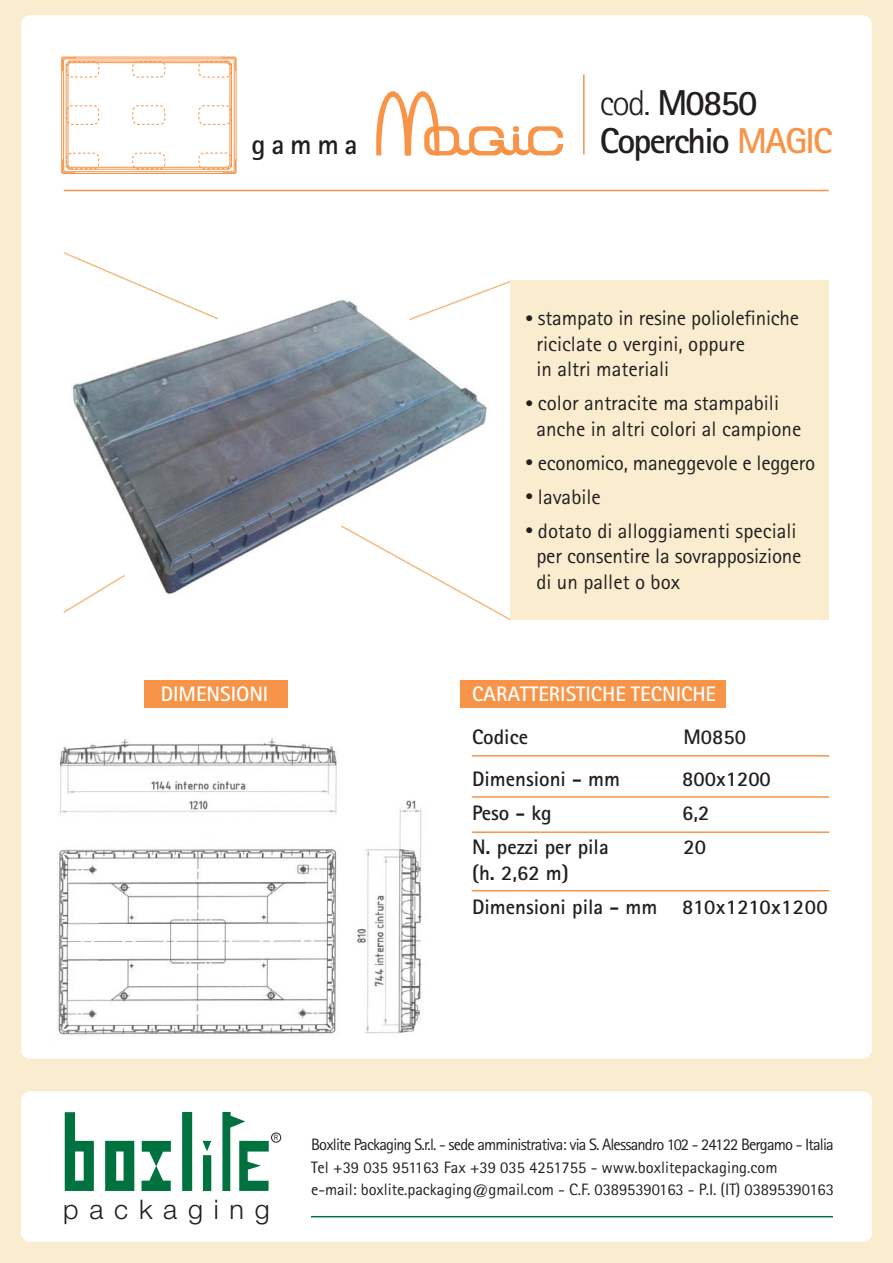
<style>
.page{position:relative;width:893px;height:1263px;background:#f9eccf}
.page>*{position:absolute;margin:0;border:0;box-sizing:border-box;transform-origin:0 0}
.t1{font:700 36px "Rotis Sans Serif";letter-spacing:-.05em;color:#231f20}
.t2{font:700 28.35px "Rotis Sans Serif";letter-spacing:.2em;color:#231f20}
.t3{font:300 27px "Helvetica Neue";letter-spacing:.4em;color:#231f20}
.t4{font:21px/25.5px "Rotis Sans Serif";color:#231f20}
.t5{font:700 21px/34px "Rotis Sans Serif";color:#231f20}
.t6{font:700 21px "Rotis Sans Serif";color:#fff}
.t7{font:16.5px/22.5px "Rotis Sans Serif";letter-spacing:-.005em;color:#231f20}
.t8{font:7.35px "Arial Narrow";color:#231f20}
.s1{font-weight:300}
.s2{color:#f79448}
</style>
<div class="page">
<div style="left:21px;top:15px;width:851px;height:1043px;background:#fff;border-radius:9px"></div>
<img style="left:58px;top:738px;width:364px;height:297px">
<div style="left:144px;top:680px;width:144px;height:28px;background:#f79448"></div>
<img style="left:72px;top:280px;width:456px;height:315px">
<hr style="left:472px;top:755px;width:357px;height:1px;background:#f79448">
<hr style="left:472px;top:796px;width:357px;height:2px;background:#f79448">
<hr style="left:472px;top:831px;width:357px;height:2px;background:#f79448">
<div style="left:460px;top:680px;width:265px;height:28px;background:#f79448"></div>
<div style="left:510px;top:281px;width:319px;height:339px;background:#f9eccf"></div>
<hr style="left:472px;top:890px;width:357px;height:1px;background:#f79448">
<img style="left:63px;top:575px;width:62px;height:38px">
<svg style="left:63px;top:252px;width:17px;height:7px"></svg>
<img style="left:77px;top:259px;width:141px;height:60px">
<img style="left:341px;top:525px;width:169px;height:95px">
<img style="left:409px;top:281px;width:101px;height:39px">
<div style="left:21px;top:1091px;width:851px;height:151px;background:#fff;border-radius:9px"></div>
<svg style="left:142px;top:1141px;width:29px;height:50px"></svg>
<svg style="left:203px;top:1141px;width:8px;height:10px"></svg>
<div style="left:203px;top:1155px;width:8px;height:36px;background:#00723f"></div>
<svg style="left:222px;top:1112px;width:47px;height:79px"></svg>
<svg style="left:105px;top:1141px;width:29px;height:50px"></svg>
<svg style="left:65px;top:1112px;width:29px;height:79px"></svg>
<div style="left:182px;top:1112px;width:10px;height:79px;background:#00723f"></div>
<div style="left:271px;top:1132px;width:10px;height:10px;border:1px solid #231f20;border-radius:50%"></div>
<hr style="left:311px;top:1216px;width:522px;height:1px;background:#00723f">
<hr style="left:583px;top:74px;width:2px;height:80px;background:#f79448">
<svg style="left:61px;top:57px;width:176px;height:117px"></svg>
<div style="left:66px;top:153px;width:33px;height:16px;border:1px dashed #f79448;border-radius:5px"></div>
<div style="left:133px;top:61px;width:32px;height:16px;border:1px dashed #f79448;border-radius:5px"></div>
<div style="left:133px;top:153px;width:32px;height:16px;border:1px dashed #f79448;border-radius:5px"></div>
<div style="left:199px;top:61px;width:32px;height:16px;border:1px dashed #f79448;border-radius:5px"></div>
<div style="left:199px;top:153px;width:32px;height:16px;border:1px dashed #f79448;border-radius:5px"></div>
<svg style="left:376px;top:91px;width:187px;height:64px"></svg>
<hr style="left:64px;top:190px;width:765px;height:1px;background:#f79448">
<h2 class="t2" style="left:252px;top:135px;width:108px">gamma</h2>
<h1 class="t1" style="left:600px;top:91px;width:159px"><span class="s1">cod.</span> M0850</h1>
<h1 class="t1" style="left:600px;top:128px;width:234px">Coperchio <span class="s2">MAGIC</span></h1>
<p class="t4" style="left:536px;top:308px;width:264px;text-indent:-10px">● stampato in resine poliolefiniche riciclate o vergini, oppure<br>in altri materiali</p>
<p class="t4" style="left:536px;top:393px;width:266px;text-indent:-10px">● color antracite ma stampabili anche in altri colori al campione</p>
<p class="t4" style="left:526px;top:452px;width:291px">● economico, maneggevole e leggero</p>
<p class="t4" style="left:526px;top:486px;width:76px">● lavabile</p>
<p class="t4" style="left:536px;top:520px;width:267px;text-indent:-10px">● dotato di alloggiamenti speciali per consentire la sovrapposizione di un pallet o box</p>
<p class="t6" style="left:161px;top:686px;width:109px">DIMENSIONI</p>
<p class="t6" style="left:472px;top:687px;width:246px">CARATTERISTICHE TECNICHE</p>
<p class="t5" style="left:472px;top:721px;width:57px">Codice</p>
<p class="t5" style="left:683px;top:721px;width:64px">M0850</p>
<p class="t5" style="left:472px;top:764px;width:150px">Dimensioni - mm</p>
<p class="t5" style="left:682px;top:764px;width:90px">800x1200</p>
<p class="t5" style="left:472px;top:798px;width:81px">Peso - kg</p>
<p class="t5" style="left:682px;top:798px;width:29px">6,2</p>
<p class="t5" style="left:472px;top:832px;width:138px">N. pezzi per pila</p>
<p class="t5" style="left:683px;top:832px;width:24px">20</p>
<p class="t5" style="left:472px;top:857px;width:357px">(h. 2,62 m)<br>Dimensioni pila - mm 810x1210x1200</p>
<p class="t8" style="left:274px;top:1133px;width:6px">R</p>
<p class="t3" style="left:63px;top:1194px;width:208px">packaging</p>
<p class="t7" style="left:311px;top:1135px;width:524px">Boxlite Packaging S.r.l. - sede amministrativa: via S. Alessandro 102 - 24122 Bergamo - Italia<br>Tel +39 035 951163 Fax +39 035 4251755 - www.boxlitepackaging.com<br>e-mail: boxlite.packaging@gmail.com - C.F. 03895390163 - P.I. (IT) 03895390163</p>
</div>
